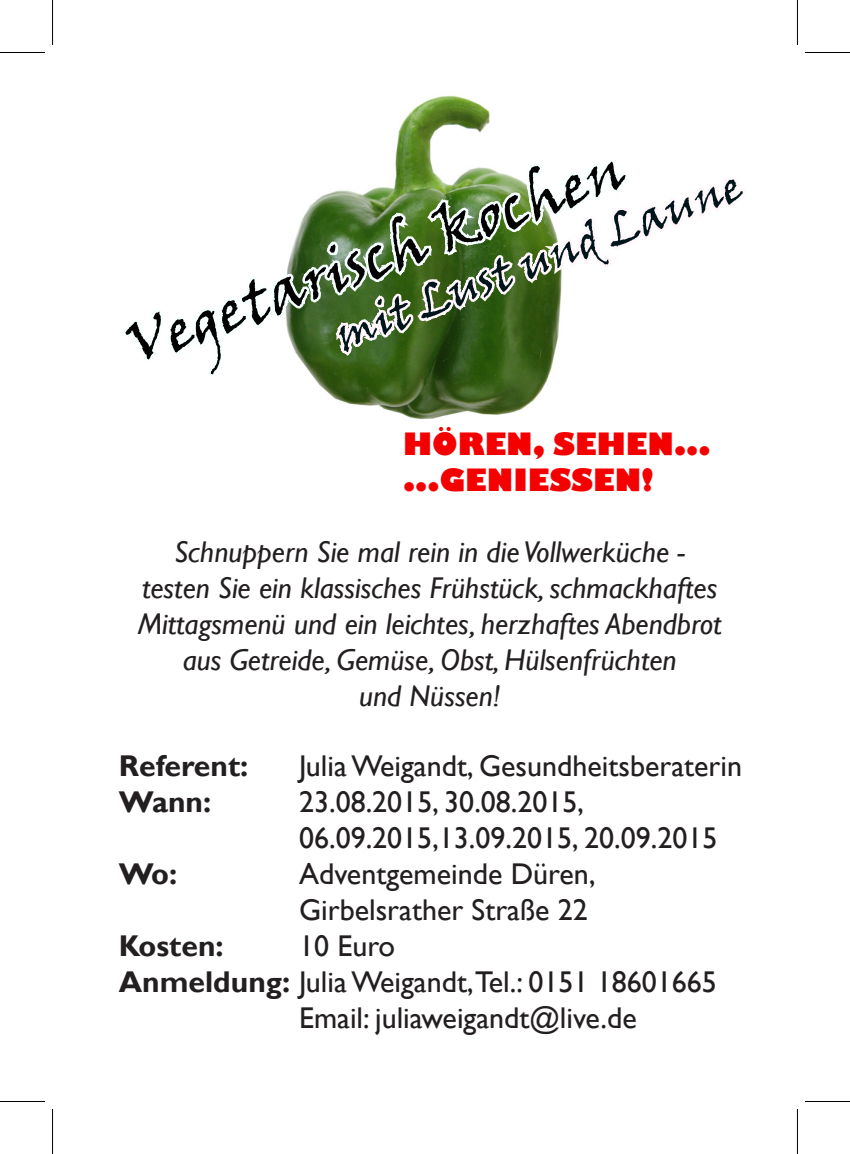
<style>
.page{position:relative;width:850px;height:1154px;background:#fff}
.page>*{position:absolute;margin:0;border:0;box-sizing:border-box;transform-origin:0 0}
.t1{font:60px "Viner Hand ITC";color:#010201}
.t2{font:45px "Viner Hand ITC";color:#00151a}
.t3{font:30px "Gill Sans";color:#231f20}
.t4{font:italic 30px "Gill Sans";color:#231f20}
.t5{font:800 30px "Gill Sans";color:#f50000}
.t6{font:700 30px "Gill Sans";color:#231f20}
.s1{font-weight:700}
</style>
<div class="page">
<img style="left:410px;top:95px;width:80px;height:18px">
<svg style="left:285px;top:113px;width:277px;height:307px"></svg>
<hr style="left:0;top:52px;width:45px;height:1px;background:#000">
<hr style="left:804px;top:52px;width:45px;height:1px;background:#000">
<hr style="left:0;top:1101px;width:45px;height:1px;background:#000">
<hr style="left:804px;top:1101px;width:45px;height:1px;background:#000">
<hr style="left:52px;top:0;width:1px;height:45px;background:#000">
<hr style="left:52px;top:1109px;width:1px;height:45px;background:#000">
<hr style="left:796px;top:0;width:1px;height:45px;background:#000">
<hr style="left:796px;top:1109px;width:1px;height:45px;background:#000">
<p class="t1" style="left:116px;top:310px;width:527px;rotate:-20deg">Vegetarisch kochen</p>
<p class="t2" style="left:328px;top:309px;width:431px;rotate:-21deg">mit Lust und Laune</p>
<p class="t5" style="left:403px;top:425px;width:309px">HÖREN, SEHEN...</p>
<p class="t5" style="left:403px;top:461px;width:252px">...GENIESSEN!</p>
<p class="t4" style="left:174px;top:535px;width:512px">Schnuppern Sie mal rein in die Vollwerküche -</p>
<p class="t4" style="left:142px;top:571px;width:576px">testen Sie ein klassisches Frühstück, schmackhaftes</p>
<p class="t4" style="left:138px;top:607px;width:585px">Mittagsmenü und ein leichtes, herzhaftes Abendbrot</p>
<p class="t4" style="left:182px;top:643px;width:495px">aus Getreide, Gemüse, Obst, Hülsenfrüchten</p>
<p class="t4" style="left:359px;top:679px;width:143px">und Nüssen!</p>
<p class="t6" style="left:119px;top:748px;width:131px">Referent:</p>
<p class="t3" style="left:299px;top:749px;width:444px">Julia Weigandt, Gesundheitsberaterin</p>
<p class="t6" style="left:119px;top:784px;width:94px">Wann:</p>
<p class="t3" style="left:299px;top:785px;width:286px">23.08.2015, 30.08.2015,</p>
<p class="t3" style="left:299px;top:821px;width:419px">06.09.2015,13.09.2015, 20.09.2015</p>
<p class="t6" style="left:119px;top:856px;width:60px">Wo:</p>
<p class="t3" style="left:299px;top:857px;width:298px">Adventgemeinde Düren,</p>
<p class="t3" style="left:299px;top:893px;width:290px">Girbelsrather Straße 22</p>
<p class="t6" style="left:119px;top:928px;width:106px">Kosten:</p>
<p class="t3" style="left:299px;top:929px;width:98px">10 Euro</p>
<p class="t3" style="left:119px;top:965px;width:599px"><span class="s1">Anmeldung:</span> Julia Weigandt,Tel.: 0151 18601665</p>
<p class="t3" style="left:299px;top:1001px;width:339px">Email: juliaweigandt@live.de</p>
</div>
